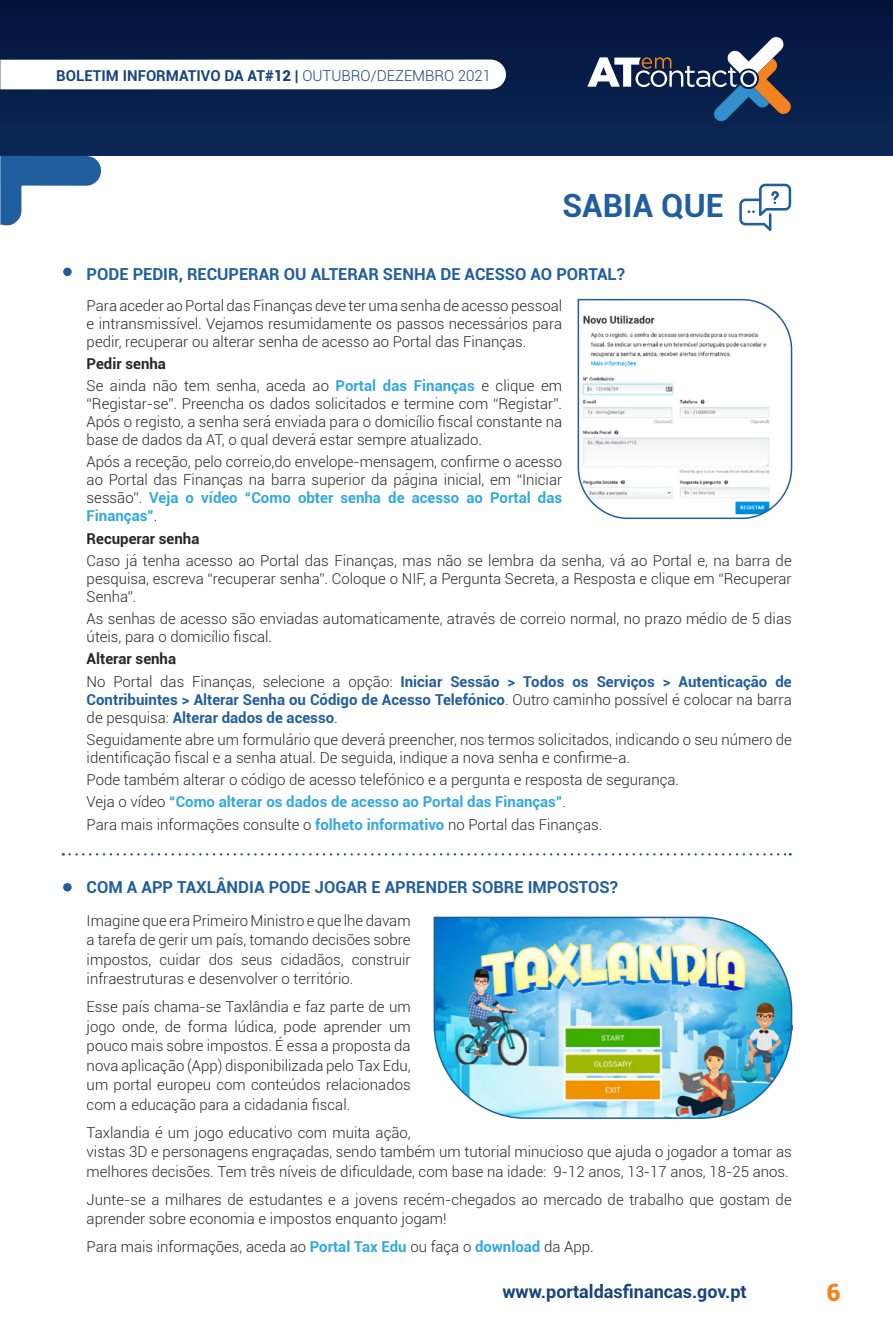
<style>
.page{position:relative;width:893px;height:1324px;background:#fff}
.page>*{position:absolute;margin:0;border:0;box-sizing:border-box;transform-origin:0 0}
.t1{font:700 32.1px "Roboto";color:#215e9e}
.t2{font:900 24px "Roboto";color:#f58220}
.t3{font:700 18px "Roboto";color:#17457a}
.t4{font:700 16.5px "Roboto";color:#215e9e}
.t5{font:300 15px/18px "Roboto";color:#292829;text-align:justify}
.t6{font:700 15px/22.2px "Roboto";color:#215e9e}
.t7{font:700 15px "Roboto";color:#18447a}
.t8{font:700 15px "Roboto";color:#292829}
.s1{font-weight:900}
.s2{font-weight:300}
.s3{font-weight:700}
.s4{font-weight:700;color:#33a8df}
.s5{color:#292829}
.s6{font-weight:300;color:#292829}
</style>
<div class="page">
<img style="left:0;top:1px;width:893px;height:155px">
<svg style="left:587px;top:37px;width:204px;height:84px;background:#394865"></svg>
<svg style="left:0;top:60px;width:507px;height:29px"></svg>
<svg style="left:0;top:156px;width:102px;height:70px"></svg>
<svg style="left:739px;top:184px;width:52px;height:47px"></svg>
<svg style="left:63px;top:267px;width:9px;height:9px"></svg>
<svg style="left:70px;top:853px;width:721px;height:2px"></svg>
<svg style="left:63px;top:883px;width:9px;height:8px"></svg>
<svg style="left:577px;top:298px;width:216px;height:221px"></svg>
<img style="left:433px;top:916px;width:360px;height:203px">
<p class="t7" style="left:56px;top:65px;width:436px">BOLETIM INFORMATIVO DA AT<span class="s1">#12</span> | <span class="s2">OUTUBRO/DEZEMBRO 2021</span></p>
<h1 class="t1" style="left:562px;top:182px;width:163px">SABIA QUE</h1>
<p class="t4" style="left:87px;top:262px;width:540px">PODE PEDIR, RECUPERAR OU ALTERAR SENHA DE ACESSO AO PORTAL?</p>
<p class="t5" style="left:87px;top:296px;width:477px">Para aceder ao Portal das Finanças deve ter uma senha de acesso pessoal e intransmissível. Vejamos resumidamente os passos necessários para pedir, recuperar ou alterar senha de acesso ao Portal das Finanças.</p>
<p class="t5" style="left:87px;top:352px;width:477px;line-height:22.2px"><span class="s3">Pedir senha<br></span>Se ainda não tem senha, aceda ao <span class="s4">Portal das Finanças</span> e clique em</p>
<p class="t5" style="left:87px;top:394px;width:477px">“Registar-se”. Preencha os dados solicitados e termine com “Registar”.<br>Após o registo, a senha será enviada para o domicílio fiscal constante na base de dados da AT, o qual deverá estar sempre atualizado.</p>
<p class="t5" style="left:87px;top:452px;width:477px">Após a receção, pelo correio,do envelope-mensagem, confirme o acesso ao Portal das Finanças na barra superior da página inicial, em “Iniciar sessão”. <span class="s4">Veja o vídeo “Como obter senha de acesso ao Portal das Finanças”</span>.</p>
<p class="t8" style="left:87px;top:527px;width:114px">Recuperar senha</p>
<p class="t5" style="left:87px;top:551px;width:707px">Caso já tenha acesso ao Portal das Finanças, mas não se lembra da senha, vá ao Portal e, na barra de pesquisa, escreva “recuperar senha”. Coloque o NIF, a Pergunta Secreta, a Resposta e clique em “Recuperar Senha”.</p>
<p class="t5" style="left:87px;top:609px;width:707px">As senhas de acesso são enviadas automaticamente, através de correio normal, no prazo médio de 5 dias úteis, para o domicílio fiscal.</p>
<p class="t6" style="left:87px;top:647px;width:707px"><span class="s5">Alterar senha<br></span><span class="s6">No Portal das Finanças, selecione a opção:</span> Iniciar Sessão &gt; Todos os Serviços &gt; Autenticação de</p>
<p class="t6" style="left:87px;top:689px;width:707px;line-height:18px">Contribuintes &gt; Alterar Senha ou Código de Acesso Telefónico<span class="s6">. Outro caminho possível é colocar na barra de pesquisa:</span> Alterar dados de acesso<span class="s6">.</span></p>
<p class="t5" style="left:87px;top:730px;width:707px">Seguidamente abre um formulário que deverá preencher, nos termos solicitados, indicando o seu número de identificação fiscal e a senha atual. De seguida, indique a nova senha e confirme-a.</p>
<p class="t5" style="left:87px;top:768px;width:594px;line-height:22.2px;text-align:left">Pode também alterar o código de acesso telefónico e a pergunta e resposta de segurança.<br>Veja o vídeo <span class="s4">“Como alterar os dados de acesso ao Portal das Finanças”</span>.<br>Para mais informações consulte o <span class="s4">folheto informativo</span> no Portal das Finanças.</p>
<p class="t4" style="left:87px;top:875px;width:533px">COM A APP TAXLÂNDIA PODE JOGAR E APRENDER SOBRE IMPOSTOS?</p>
<p class="t5" style="left:87px;top:909px;width:326px;line-height:19.5px">Imagine que era Primeiro Ministro e que lhe davam a tarefa de gerir um país, tomando decisões sobre impostos, cuidar dos seus cidadãos, construir infraestruturas e desenvolver o território.</p>
<p class="t5" style="left:87px;top:996px;width:326px;line-height:19.5px">Esse país chama-se Taxlândia e faz parte de um jogo onde, de forma lúdica, pode aprender um pouco mais sobre impostos. É essa a proposta da nova aplicação (App) disponibilizada pelo Tax Edu, um portal europeu com conteúdos relacionados com a educação para a cidadania fiscal.</p>
<p class="t5" style="left:87px;top:1121px;width:707px;line-height:19.5px;text-align:left">Taxlandia é um jogo educativo com muita ação,<br>vistas 3D e personagens engraçadas, sendo também um tutorial minucioso que ajuda o jogador a tomar as melhores decisões. Tem três níveis de dificuldade, com base na idade: 9-12 anos, 13-17 anos, 18-25 anos.</p>
<p class="t5" style="left:87px;top:1188px;width:707px;line-height:19.5px">Junte-se a milhares de estudantes e a jovens recém-chegados ao mercado de trabalho que gostam de aprender sobre economia e impostos enquanto jogam!</p>
<p class="t5" style="left:87px;top:1237px;width:508px">Para mais informações, aceda ao <span class="s4">Portal Tax Edu</span> ou faça o <span class="s4">download</span> da App.</p>
<p class="t3" style="left:502px;top:1278px;width:246px">www.portaldasfinancas.gov.pt</p>
<h2 class="t2" style="left:827px;top:1275px;width:15px">6</h2>
</div>
